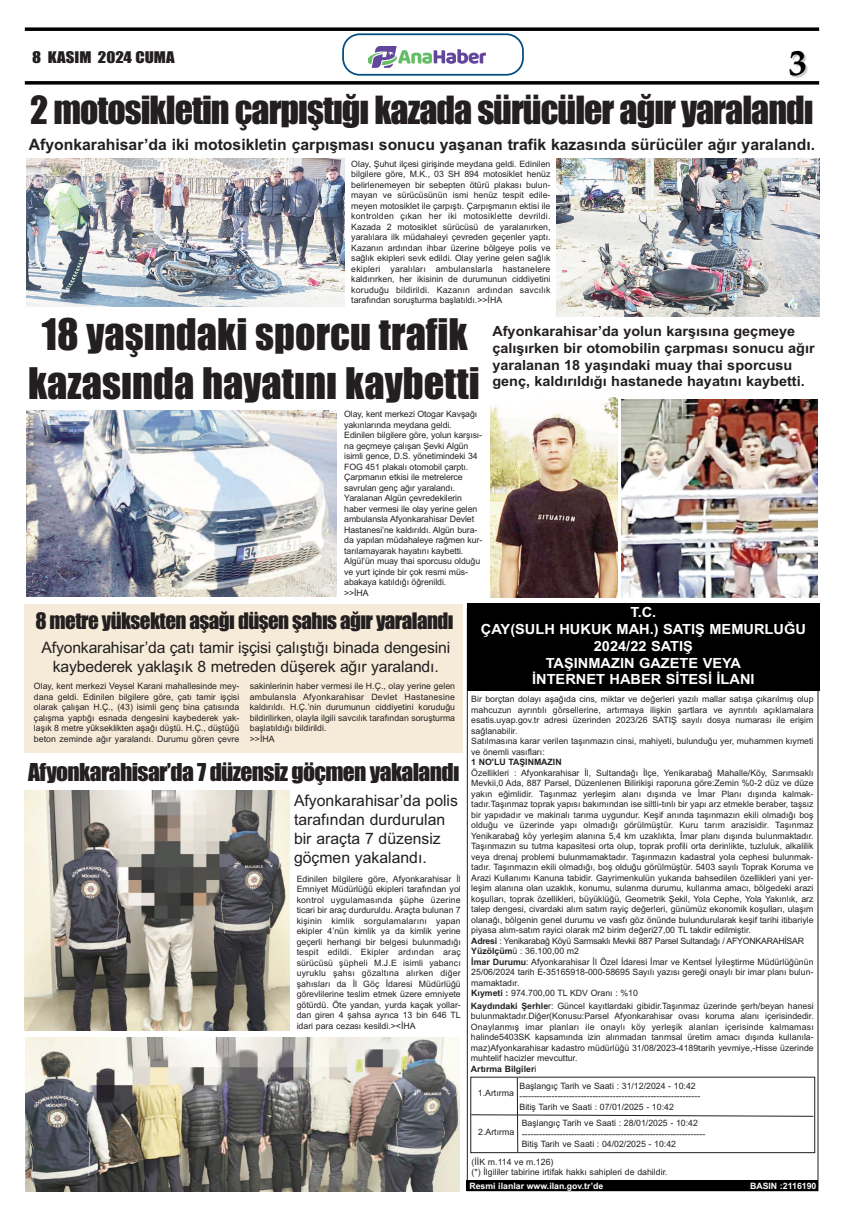
<style>
.page{position:relative;width:844px;height:1216px;background:#fff}
.page>*{position:absolute;margin:0;border:0;box-sizing:border-box;transform-origin:0 0}
.t1{font:40.25px/48.3px "Impact";color:#231f20;text-align:center}
.t2{font:700 36.57px "Palatino";color:#000}
.t3{font:35.88px "Impact";letter-spacing:-.025em;color:#231f20}
.t4{font:22.75px "Impact";letter-spacing:-.025em;color:#231f20}
.t5{font:21px "Impact";letter-spacing:-.025em;color:#231f20}
.t6{font:15.75px/18.9px "Arial";letter-spacing:-.01em;color:#231f20;text-align:center}
.t7{font:700 15.75px "Arial";color:#231f20}
.t8{font:14.88px "Impact";color:#231f20;scale:1.13 1}
.t9{font:700 14px/16.8px "Arial";color:#231f20}
.t10{font:700 14px/16.8px "Arial";color:#fff;text-align:center;scale:1.04 1}
.t11{font:8.75px/10.5px "Arial";color:#231f20}
.t12{font:700 8.75px "Arial";color:#fff}
.t13{font:700 8.75px "Arial";color:#231f20}
.s1{font-weight:700}
</style>
<div class="page">
<svg style="left:342px;top:33px;width:181px;height:43px"></svg>
<img style="left:369px;top:43px;width:116px;height:26px">
<svg style="left:25px;top:27px;width:794px;height:4px;background:#1f1f1f"></svg>
<svg style="left:25px;top:81px;width:794px;height:4px;background:#1f1f1f"></svg>
<div style="left:466px;top:603px;width:353px;height:87px;background:#000"></div>
<div style="left:466px;top:1180px;width:352px;height:11px;background:#000"></div>
<svg style="left:470px;top:1076px;width:344px;height:76px"></svg>
<img style="left:27px;top:159px;width:318px;height:147px">
<img style="left:556px;top:159px;width:263px;height:157px">
<div style="left:486px;top:399px;width:333px;height:199px;background:linear-gradient(to bottom,#fff,#fff)"></div>
<img style="left:621px;top:399px;width:196px;height:198px">
<img style="left:490px;top:397px;width:127px;height:201px">
<img style="left:26px;top:410px;width:310px;height:186px">
<div style="left:25px;top:604px;width:438px;height:148px;background:#f5ebd8"></div>
<img style="left:25px;top:790px;width:264px;height:240px">
<img style="left:26px;top:1037px;width:433px;height:154px">
<h3 class="t8" style="left:32px;top:49px;width:127px">8 KASIM 2024 CUMA</h3>
<h2 class="t2" style="left:788px;top:41px;width:20px">3</h2>
<h3 class="t3" style="left:30px;top:90px;width:784px">2 motosikletin çarpıştığı kazada sürücüler ağır yaralandı</h3>
<h3 class="t7" style="left:29px;top:135px;width:787px">Afyonkarahisar’da iki motosikletin çarpışması sonucu yaşanan trafik kazasında sürücüler ağır yaralandı.</h3>
<p class="t11" style="left:351px;top:158px;width:201px;text-align:justify">Olay, Şuhut ilçesi girişinde meydana geldi. Edinilen bilgilere göre, M.K., 03 SH 894 motosiklet henüz belirlenemeyen bir sebepten ötürü plakası bulun&shy;mayan ve sürücüsünün ismi henüz tespit edile&shy;meyen motosiklet ile çarpıştı. Çarpışmanın ektisi ile kontrolden çıkan her iki motosiklette devrildi.<br>Kazada 2 motosiklet sürücüsü de yaralanırken, yaralılara ilk müdahaleyi çevreden geçenler yaptı.<br>Kazanın ardından ihbar üzerine bölgeye polis ve sağlık ekipleri sevk edildi. Olay yerine gelen sağlık ekipleri yaralıları ambulanslarla hastanelere kaldırırken, her ikisinin de durumunun ciddiyetini koruduğu bildirildi. Kazanın ardından savcılık tarafından soruşturma başlatıldı.&gt;&gt;İHA</p>
<h1 class="t1" style="left:28px;top:312px;width:453px">18 yaşındaki sporcu trafik kazasında hayatını kaybetti</h1>
<h3 class="t9" style="left:492px;top:323px;width:324px">Afyonkarahisar’da yolun karşısına geçmeye çalışırken bir otomobilin çarpması sonucu ağır yaralanan 18 yaşındaki muay thai sporcusu genç, kaldırıldığı hastanede hayatını kaybetti.</h3>
<p class="t11" style="left:344px;top:409px;width:139px">Olay, kent merkezi Otogar Kavşağı yakınlarında meydana geldi.<br>Edinilen bilgilere göre, yolun karşısı&shy;na geçmeye çalışan Şevki Algün isimli gence, D.S. yönetimindeki 34<br>FOG 451 plakalı otomobil çarptı.<br>Çarpmanın etkisi ile metrelerce savrulan genç ağır yaralandı.<br>Yaralanan Algün çevredekilerin haber vermesi ile olay yerine gelen ambulansla Afyonkarahisar Devlet<br>Hastanesi’ne kaldırıldı. Algün bura&shy;da yapılan müdahaleye rağmen kur&shy;tarılamayarak hayatını kaybetti.<br>Algül’ün muay thai sporcusu olduğu ve yurt içinde bir çok resmi müs&shy;abakaya katıldığı öğrenildi.<br>&gt;&gt;İHA</p>
<h3 class="t5" style="left:35px;top:610px;width:420px">8 metre yüksekten aşağı düşen şahıs ağır yaralandı</h3>
<h3 class="t6" style="left:42px;top:637px;width:410px">Afyonkarahisar’da çatı tamir işçisi çalıştığı binada dengesini kaybederek yaklaşık 8 metreden düşerek ağır yaralandı.</h3>
<p class="t11" style="left:34px;top:681px;width:207px;text-align:justify">Olay, kent merkezi Veysel Karani mahallesinde mey&shy;dana geldi. Edinilen bilgilere göre, çatı tamir işçisi olarak çalışan H.Ç., (43) isimli genç bina çatısında çalışma yaptığı esnada dengesini kaybederek yak&shy;laşık 8 metre yükseklikten aşağı düştü. H.Ç., düştüğü beton zeminde ağır yaralandı. Durumu gören çevre</p>
<p class="t11" style="left:250px;top:681px;width:207px">sakinlerinin haber vermesi ile H.Ç., olay yerine gelen ambulansla Afyonkarahisar Devlet Hastanesine kaldırıldı. H.Ç.’nin durumunun ciddiyetini koruduğu bildirilirken, olayla ilgili savcılık tarafından soruşturma başlatıldığı bildirildi.<br>&gt;&gt;İHA</p>
<h3 class="t4" style="left:28px;top:760px;width:432px">Afyonkarahisar’da 7 düzensiz göçmen yakalandı</h3>
<h3 class="t6" style="left:294px;top:791px;width:165px;text-align:left">Afyonkarahisar’da polis tarafından durdurulan bir araçta 7 düzensiz göçmen yakalandı.</h3>
<p class="t11" style="left:296px;top:873px;width:166px;text-align:justify">Edinilen bilgilere göre, Afyonkarahisar İl Emniyet Müdürlüğü ekipleri tarafından yol kontrol uygulamasında şüphe üzerine ticari bir araç durduruldu. Araçta bulunan 7 kişinin kimlik sorgulamalarını yapan ekipler 4’nün kimlik ya da kimlik yerine geçerli herhangi bir belgesi bulunmadığı tespit edildi. Ekipler ardından araç sürücüsü şüpheli M.J.E isimli yabancı uyruklu şahsı gözaltına alırken diğer şahısları da İl Göç İdaresi Müdürlüğü görevlilerine teslim etmek üzere emniyete götürdü. Öte yandan, yurda kaçak yollar&shy;dan giren 4 şahsa ayrıca 13 bin 646 TL idari para cezası kesildi.&gt;&lt;İHA</p>
<h3 class="t10" style="left:481px;top:604px;width:314px">T.C.<br>ÇAY(SULH HUKUK MAH.) SATIŞ MEMURLUĞU<br>2024/22 SATIŞ<br>TAŞINMAZIN GAZETE VEYA<br>İNTERNET HABER SİTESİ İLANI</h3>
<p class="t11" style="left:471px;top:693px;width:344px">Bir borçtan dolayı aşağıda cins, miktar ve değerleri yazılı mallar satışa çıkarılmış olup mahcuzun ayrıntılı görsellerine, artırmaya ilişkin şartlara ve ayrıntılı açıklamalara esatis.uyap.gov.tr adresi üzerinden 2023/26 SATIŞ sayılı dosya numarası ile erişim sağlanabilir.<br>Satılmasına karar verilen taşınmazın cinsi, mahiyeti, bulunduğu yer, muhammen kıymeti ve önemli vasıfları:</p>
<p class="t13" style="left:471px;top:757px;width:92px">1 NO'LU TAŞINMAZIN</p>
<p class="t11" style="left:471px;top:767px;width:344px">Özellikleri : Afyonkarahisar İl, Sultandağı İlçe, Yenikarabağ Mahalle/Köy, Sarımsaklı Mevkii,0 Ada, 887 Parsel, Düzenlenen Bilirikişi raporuna göre:Zemin %0-2 düz ve düze yakın eğimlidir. Taşınmaz yerleşim alanı dışında ve İmar Planı dışında kalmak&shy;tadır.Taşınmaz toprak yapısı bakımından ise siltli-tınlı bir yapı arz etmekle beraber, taşsız bir yapıdadır ve makinalı tarıma uygundur. Keşif anında taşınmazın ekili olmadığı boş olduğu ve üzerinde yapı olmadığı görülmüştür. Kuru tarım arazisidir. Taşınmaz Yenikarabağ köy yerleşim alanına 5,4 km uzaklıkta, İmar planı dışında bulunmaktadır.<br>Taşınmazın su tutma kapasitesi orta olup, toprak profili orta derinlikte, tuzluluk, alkalilik veya drenaj problemi bulunmamaktadır. Taşınmazın kadastral yola cephesi bulunmak&shy;tadır. Taşınmazın ekili olmadığı, boş olduğu görülmüştür. 5403 sayılı Toprak Koruma ve Arazi Kullanımı Kanuna tabidir. Gayrimenkulün yukarıda bahsedilen özellikleri yani yer&shy;leşim alanına olan uzaklık, konumu, sulanma durumu, kullanma amacı, bölgedeki arazi koşulları, toprak özellikleri, büyüklüğü, Geometrik Şekil, Yola Cephe, Yola Yakınlık, arz talep dengesi, civardaki alım satım rayiç değerleri, günümüz ekonomik koşulları, ulaşım olanağı, bölgenin genel durumu ve vasfı göz önünde bulundurularak keşif tarihi itibariyle piyasa alım-satım rayici olarak m2 birim değeri27,00 TL takdir edilmiştir.<br><span class="s1">Adresi</span> : Yenikarabağ Köyü Sarmsaklı Mevkii 887 Parsel Sultandağı / AFYONKARAHİSAR <span class="s1">Yüzölçüm</span>ü : 36.100,00 m2<br><span class="s1">İmar Durumu</span>: Afyonkarahisar İl Özel İdaresi İmar ve Kentsel İyileştirme Müdürlüğünün 25/06/2024 tarih E-35165918-000-58695 Sayılı yazısı gereği onaylı bir imar planı bulun&shy;mamaktadır.<br><span class="s1">Kıymeti :</span> 974.700,00 TL KDV Oranı : %10</p>
<p class="t11" style="left:471px;top:1000px;width:344px"><span class="s1">Kaydındaki Şerhle</span>r: Güncel kayıtlardaki gibidir.Taşınmaz üzerinde şerh/beyan hanesi bulunmaktadır.Diğer(Konusu:Parsel Afyonkarahisar ovası koruma alanı içerisindedir.<br>Onaylanmış imar planları ile onaylı köy yerleşik alanları içerisinde kalmaması halinde5403SK kapsamında izin alınmadan tarımsal üretim amacı dışında kullanıla&shy;maz)Afyonkarahisar kadastro müdürlüğü 31/08/2023-4189tarih yevmiye,-Hisse üzerinde muhtelif hacizler mevcuttur.<br><span class="s1">Artırma Bilgiler</span>i</p>
<p class="t11" style="left:519px;top:1080px;width:182px">Başlangıç Tarih ve Saati : 31/12/2024 - 10:42 --------------------------------------------------------------<br>Bitiş Tarih ve Saati : 07/01/2025 - 10:42</p>
<p class="t11" style="left:521px;top:1117px;width:185px">Başlangıç Tarih ve Saati : 28/01/2025 - 10:42 ---------------------------------------------------------------<br>Bitiş Tarih ve Saati : 04/02/2025 - 10:42</p>
<p class="t11" style="left:478px;top:1088px;width:37px">1.Artırma</p>
<p class="t11" style="left:478px;top:1126px;width:37px">2.Artırma</p>
<p class="t11" style="left:471px;top:1156px;width:197px">(İİK m.114 ve m.126)<br>(*) İlgililer tabirine irtifak hakkı sahipleri de dahildir.</p>
<p class="t12" style="left:469px;top:1181px;width:136px">Resmi ilanlar www.ilan.gov.tr’de</p>
<p class="t12" style="left:749px;top:1181px;width:68px">BASIN :2116190</p>
</div>
